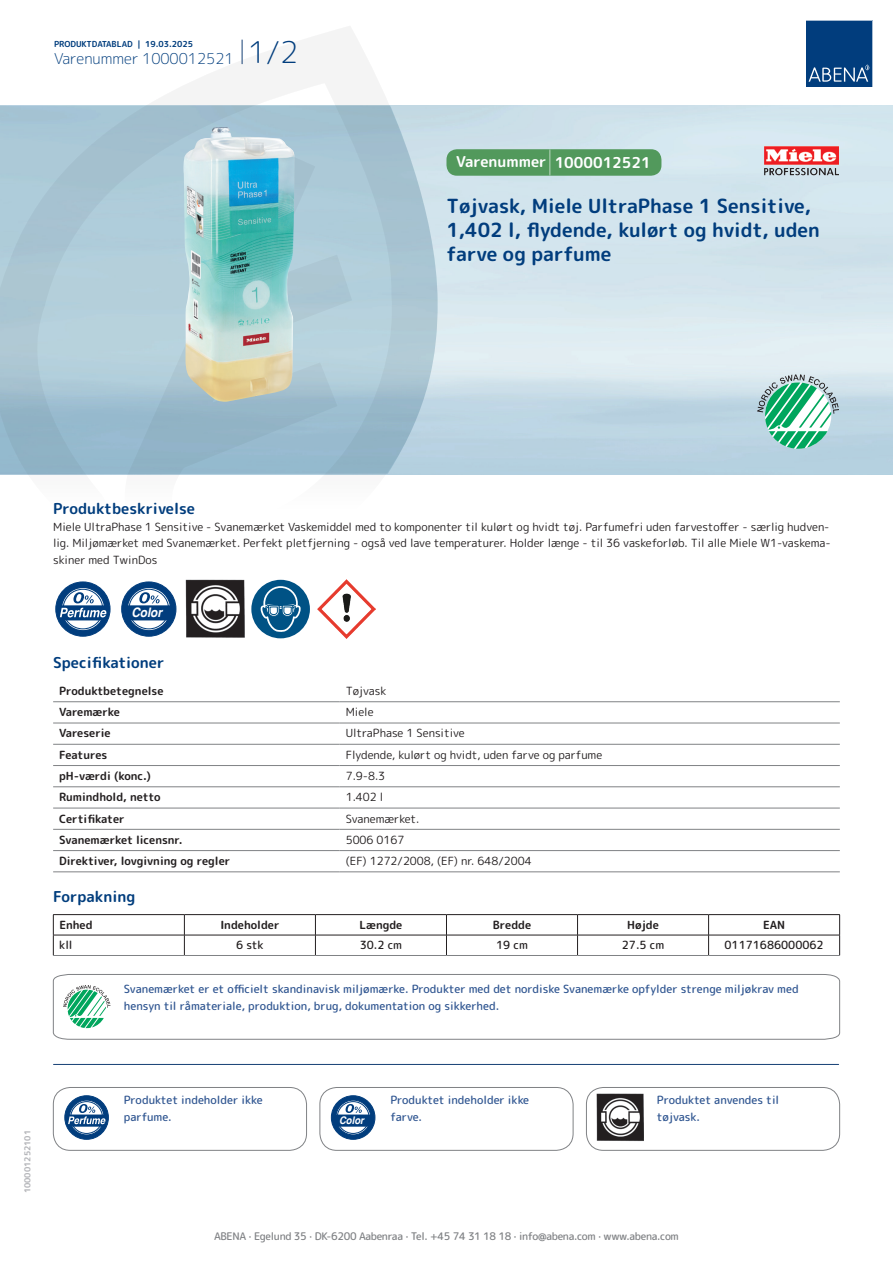
<style>
.page{position:relative;width:893px;height:1263px;background:#fff}
.page>*{position:absolute;margin:0;border:0;box-sizing:border-box;transform-origin:0 0}
.t1{font:700 19.5px/24px "Rounded Mplus 1 c";color:#013d7d}
.t2{font:700 15px "Rounded Mplus 1 c";color:#013d7d}
.t3{font:300 15px "Rounded Mplus 1 c";color:#013d7d}
.t4{font:700 15px "Rounded Mplus 1 c";color:#fff}
.t5{font:italic 700 13.05px "Helvetica";letter-spacing:-.005em;color:#fff;scale:.9 1}
.t6{font:11.25px/16.5px "Rounded Mplus 1 c";color:#231f20;text-align:justify}
.t7{font:500 11.25px/16.5px "Rounded Mplus 1 c";color:#305691}
.t8{font:700 11.25px "Rounded Mplus 1 c";color:#231f20}
.t9{font:500 11.25px "Rounded Mplus 1 c";color:#231f20}
.t10{font:500 10.5px "Rounded Mplus 1 c";letter-spacing:-.03em;color:#808285}
.t11{font:italic 700 10.5px "Helvetica";letter-spacing:-.005em;color:#fff;scale:.9 1}
.t12{font:700 8.25px "Rounded Mplus 1 c";color:#013d7d}
.t13{font:700 8.25px "Rounded Mplus 1 c";color:#b2b3b7}
.s1{font-size:30px}
.s2{font-size:25.5px}
</style>
<div class="page">
<svg style="left:0;top:26px;width:439px;height:586px"></svg>
<svg style="left:0;top:106px;width:438px;height:368px;background:#a8c5d4"></svg>
<svg style="left:242px;top:40px;width:1px;height:24px"></svg>
<svg style="left:806px;top:20px;width:67px;height:67px;background:#144b86"></svg>
<img style="left:183px;top:127px;width:112px;height:275px">
<div style="left:56px;top:582px;width:54px;height:54px;background:#013d7d;border-radius:50%"></div>
<div style="left:55px;top:582px;width:55px;height:54px;border:1px solid #013d7d;border-radius:50%"></div>
<svg style="left:61px;top:587px;width:44px;height:44px"></svg>
<div style="left:61px;top:587px;width:44px;height:44px;border:1px solid #013d7d;border-radius:50%"></div>
<div style="left:63px;top:589px;width:40px;height:40px;border:1px solid #013d7d;border-radius:50%"></div>
<svg style="left:58px;top:592px;width:49px;height:28px"></svg>
<div style="left:122px;top:582px;width:54px;height:54px;background:#013d7d;border-radius:50%"></div>
<div style="left:121px;top:582px;width:55px;height:54px;border:1px solid #013d7d;border-radius:50%"></div>
<svg style="left:127px;top:587px;width:44px;height:44px"></svg>
<div style="left:127px;top:587px;width:44px;height:44px;border:1px solid #013d7d;border-radius:50%"></div>
<div style="left:129px;top:589px;width:40px;height:40px;border:1px solid #013d7d;border-radius:50%"></div>
<svg style="left:124px;top:592px;width:48px;height:28px"></svg>
<img style="left:185px;top:580px;width:59px;height:58px">
<div style="left:251px;top:580px;width:59px;height:58px;background:#005285;border-radius:50%"></div>
<svg style="left:261px;top:580px;width:40px;height:52px"></svg>
<img style="left:317px;top:580px;width:59px;height:58px">
<hr style="left:53px;top:701px;width:287px;height:1px;background:#808285">
<hr style="left:340px;top:701px;width:500px;height:1px;background:#808285">
<hr style="left:53px;top:723px;width:287px;height:1px;background:#808285">
<hr style="left:340px;top:723px;width:500px;height:1px;background:#808285">
<hr style="left:53px;top:744px;width:287px;height:1px;background:#808285">
<hr style="left:340px;top:744px;width:500px;height:1px;background:#808285">
<hr style="left:53px;top:765px;width:287px;height:1px;background:#808285">
<hr style="left:340px;top:765px;width:500px;height:1px;background:#808285">
<hr style="left:53px;top:786px;width:287px;height:1px;background:#808285">
<hr style="left:340px;top:786px;width:500px;height:1px;background:#808285">
<hr style="left:53px;top:808px;width:287px;height:1px;background:#808285">
<hr style="left:340px;top:808px;width:500px;height:1px;background:#808285">
<hr style="left:53px;top:829px;width:287px;height:1px;background:#808285">
<hr style="left:340px;top:829px;width:500px;height:1px;background:#808285">
<hr style="left:53px;top:850px;width:287px;height:1px;background:#808285">
<hr style="left:340px;top:850px;width:500px;height:1px;background:#808285">
<hr style="left:53px;top:871px;width:287px;height:1px;background:#808285">
<hr style="left:340px;top:871px;width:500px;height:1px;background:#808285">
<hr style="left:53px;top:914px;width:131px;height:1px;background:#231f20">
<hr style="left:184px;top:914px;width:131px;height:1px;background:#231f20">
<hr style="left:315px;top:914px;width:131px;height:1px;background:#231f20">
<hr style="left:446px;top:914px;width:131px;height:1px;background:#231f20">
<hr style="left:577px;top:914px;width:132px;height:1px;background:#231f20">
<hr style="left:709px;top:914px;width:131px;height:1px;background:#231f20">
<hr style="left:53px;top:935px;width:131px;height:1px;background:#231f20">
<svg style="left:53px;top:915px;width:1px;height:40px"></svg>
<hr style="left:184px;top:935px;width:131px;height:1px;background:#231f20">
<svg style="left:184px;top:915px;width:1px;height:40px"></svg>
<hr style="left:315px;top:935px;width:131px;height:1px;background:#231f20">
<svg style="left:315px;top:915px;width:1px;height:40px"></svg>
<hr style="left:446px;top:935px;width:131px;height:1px;background:#231f20">
<svg style="left:446px;top:915px;width:1px;height:40px"></svg>
<hr style="left:577px;top:935px;width:132px;height:1px;background:#231f20">
<svg style="left:577px;top:915px;width:1px;height:40px"></svg>
<hr style="left:709px;top:935px;width:131px;height:1px;background:#231f20">
<svg style="left:708px;top:915px;width:1px;height:40px"></svg>
<svg style="left:839px;top:915px;width:1px;height:40px"></svg>
<hr style="left:53px;top:955px;width:131px;height:1px;background:#808285">
<hr style="left:184px;top:955px;width:131px;height:1px;background:#808285">
<hr style="left:315px;top:955px;width:131px;height:1px;background:#808285">
<hr style="left:446px;top:955px;width:131px;height:1px;background:#808285">
<hr style="left:577px;top:955px;width:132px;height:1px;background:#808285">
<hr style="left:709px;top:955px;width:131px;height:1px;background:#808285">
<svg style="left:53px;top:974px;width:787px;height:66px"></svg>
<hr style="left:54px;top:1064px;width:785px;height:1px;background:#153f74">
<div style="left:65px;top:1096px;width:43px;height:43px;background:#013d7d;border-radius:50%"></div>
<div style="left:65px;top:1095px;width:44px;height:44px;border:1px solid #013d7d;border-radius:50%"></div>
<svg style="left:69px;top:1100px;width:35px;height:35px"></svg>
<div style="left:69px;top:1099px;width:36px;height:36px;border:1px solid #013d7d;border-radius:50%"></div>
<div style="left:71px;top:1101px;width:32px;height:32px;border:1px solid #013d7d;border-radius:50%"></div>
<svg style="left:66px;top:1104px;width:40px;height:23px"></svg>
<div style="left:53px;top:1087px;width:254px;height:63px;border:1px solid #808285;border-radius:17px"></div>
<div style="left:331px;top:1096px;width:44px;height:43px;background:#013d7d;border-radius:50%"></div>
<div style="left:331px;top:1095px;width:44px;height:44px;border:1px solid #013d7d;border-radius:50%"></div>
<svg style="left:336px;top:1100px;width:35px;height:35px"></svg>
<div style="left:335px;top:1099px;width:36px;height:36px;border:1px solid #013d7d;border-radius:50%"></div>
<div style="left:337px;top:1101px;width:32px;height:32px;border:1px solid #013d7d;border-radius:50%"></div>
<svg style="left:333px;top:1104px;width:39px;height:23px"></svg>
<div style="left:320px;top:1087px;width:253px;height:63px;border:1px solid #808285;border-radius:17px"></div>
<img style="left:596px;top:1094px;width:47px;height:47px">
<div style="left:586px;top:1087px;width:254px;height:63px;border:1px solid #808285;border-radius:17px"></div>
<svg style="left:757px;top:374px;width:82px;height:75px"></svg>
<div style="left:446px;top:149px;width:215px;height:27px;background:#52995c;border-radius:10px"></div>
<img style="left:764px;top:146px;width:75px;height:30px">
<p class="t12" style="left:54px;top:38px;width:141px">PRODUKTDATABLAD | 19.03.2025</p>
<h2 class="t3" style="left:54px;top:48px;width:246px">Varenummer 1000012521 <span class="s1">1/2</span></h2>
<h2 class="t4" style="left:456px;top:152px;width:196px">Varenummer <span class="s2">|</span> 1000012521</h2>
<h1 class="t1" style="left:446px;top:194px;width:375px">Tøjvask, Miele UltraPhase 1 Sensitive,<br>1,402 l, flydende, kulørt og hvidt, uden farve og parfume</h1>
<h2 class="t2" style="left:53px;top:498px;width:143px">Produktbeskrivelse</h2>
<p class="t6" style="left:53px;top:518px;width:779px">Miele UltraPhase 1 Sensitive - Svanemærket Vaskemiddel med to komponenter til kulørt og hvidt tøj. Parfumefri uden farvestoffer - særlig hudven&shy;lig. Miljømærket med Svanemærket. Perfekt pletfjerning - også ved lave temperaturer. Holder længe - til 36 vaskeforløb. Til alle Miele W1-vaskema&shy;skiner med TwinDos</p>
<p class="t5" style="left:131px;top:602px;width:36px">Color</p>
<h2 class="t2" style="left:53px;top:652px;width:113px">Specifikationer</h2>
<p class="t8" style="left:59px;top:683px;width:106px">Produktbetegnelse</p>
<p class="t6" style="left:346px;top:682px;width:42px">Tøjvask</p>
<p class="t8" style="left:59px;top:704px;width:62px">Varemærke</p>
<p class="t6" style="left:346px;top:704px;width:29px">Miele</p>
<p class="t8" style="left:59px;top:725px;width:53px">Vareserie</p>
<p class="t6" style="left:346px;top:725px;width:121px">UltraPhase 1 Sensitive</p>
<p class="t8" style="left:59px;top:747px;width:50px">Features</p>
<p class="t6" style="left:346px;top:746px;width:258px">Flydende, kulørt og hvidt, uden farve og parfume</p>
<p class="t8" style="left:59px;top:768px;width:93px">pH-værdi (konc.)</p>
<p class="t6" style="left:346px;top:768px;width:41px">7.9-8.3</p>
<p class="t8" style="left:59px;top:789px;width:103px">Rumindhold, netto</p>
<p class="t6" style="left:346px;top:789px;width:39px">1.402 l</p>
<p class="t8" style="left:59px;top:810px;width:67px">Certifikater</p>
<p class="t6" style="left:346px;top:810px;width:75px">Svanemærket.</p>
<p class="t8" style="left:59px;top:832px;width:125px">Svanemærket licensnr.</p>
<p class="t6" style="left:346px;top:831px;width:60px">5006 0167</p>
<p class="t8" style="left:59px;top:853px;width:173px">Direktiver, lovgivning og regler</p>
<p class="t6" style="left:346px;top:853px;width:188px">(EF) 1272/2008, (EF) nr. 648/2004</p>
<h2 class="t2" style="left:53px;top:886px;width:84px">Forpakning</h2>
<p class="t8" style="left:59px;top:917px;width:35px">Enhed</p>
<p class="t8" style="left:220px;top:917px;width:61px">Indeholder</p>
<p class="t8" style="left:359px;top:917px;width:44px">Længde</p>
<p class="t8" style="left:493px;top:917px;width:40px">Bredde</p>
<p class="t8" style="left:627px;top:917px;width:33px">Højde</p>
<p class="t8" style="left:763px;top:917px;width:24px">EAN</p>
<p class="t9" style="left:59px;top:937px;width:15px">kll</p>
<p class="t9" style="left:236px;top:937px;width:29px">6 stk</p>
<p class="t9" style="left:360px;top:937px;width:44px">30.2 cm</p>
<p class="t9" style="left:496px;top:937px;width:33px">19 cm</p>
<p class="t9" style="left:622px;top:937px;width:44px">27.5 cm</p>
<p class="t9" style="left:724px;top:937px;width:101px">01171686000062</p>
<p class="t7" style="left:124px;top:981px;width:676px">Svanemærket er et officielt skandinavisk miljømærke. Produkter med det nordiske Svanemærke opfylder strenge miljøkrav med hensyn til råmateriale, produktion, brug, dokumentation og sikkerhed.</p>
<p class="t13" style="left:22px;top:1193px;width:65px;rotate:-90deg">100001252101</p>
<p class="t7" style="left:124px;top:1092px;width:140px">Produktet indeholder ikke parfume.</p>
<p class="t7" style="left:390px;top:1092px;width:140px">Produktet indeholder ikke</p>
<p class="t11" style="left:339px;top:1112px;width:29px">Color</p>
<p class="t7" style="left:390px;top:1108px;width:33px">farve.</p>
<p class="t7" style="left:657px;top:1092px;width:124px">Produktet anvendes til tøjvask.</p>
<p class="t10" style="left:214px;top:1229px;width:466px">ABENA · Egelund 35 · DK-6200 Aabenraa · Tel. +45 74 31 18 18 · info@abena.com · www.abena.com</p>
</div>
